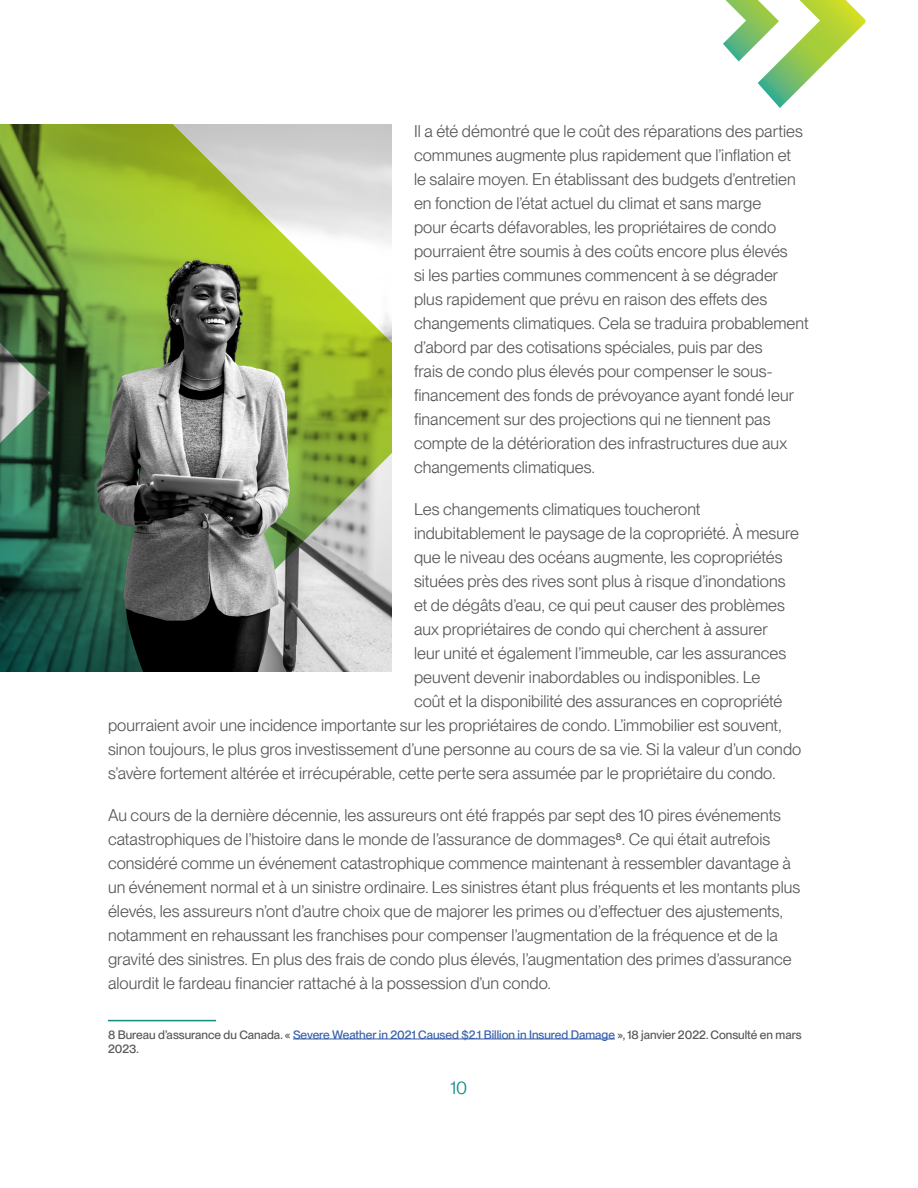
<style>
.page{position:relative;width:918px;height:1188px;background:#fff}
.page>*{position:absolute;margin:0;border:0;box-sizing:border-box;transform-origin:0 0}
.t1{font:18px "PP Neue Montreal";color:#118c83}
.t2{font:16.5px/24px "PP Neue Montreal";color:#57585a}
.Footnote{font:500 12px/14.4px "PP Neue Montreal";color:#57585a}
.s1{color:#375fac}
</style>
<div class="page">
<hr style="left:108px;top:1020px;width:108px;height:1px;background:#118c83">
<hr style="left:293px;top:1039px;width:322px;height:1px;background:#375fac">
<img style="left:0;top:124px;width:392px;height:548px">
<svg style="left:723px;top:0;width:142px;height:108px"></svg>
<p class="t2" style="left:414px;top:119px;width:396px">Il a été démontré que le coût des réparations des parties communes augmente plus rapidement que l’inflation et<br>le salaire moyen. En établissant des budgets d’entretien en fonction de l’état actuel du climat et sans marge<br>pour écarts défavorables, les propriétaires de condo pourraient être soumis à des coûts encore plus élevés<br>si les parties communes commencent à se dégrader plus rapidement que prévu en raison des effets des changements climatiques. Cela se traduira probablement d’abord par des cotisations spéciales, puis par des<br>frais de condo plus élevés pour compenser le sous&shy;financement des fonds de prévoyance ayant fondé leur financement sur des projections qui ne tiennent pas compte de la détérioration des infrastructures due aux changements climatiques.</p>
<p class="t2" style="left:414px;top:497px;width:288px">Les changements climatiques toucheront</p>
<p class="t2" style="left:414px;top:521px;width:387px">indubitablement le paysage de la copropriété. À mesure</p>
<p class="t2" style="left:414px;top:545px;width:370px">que le niveau des océans augmente, les copropriétés</p>
<p class="t2" style="left:414px;top:569px;width:373px">situées près des rives sont plus à risque d’inondations</p>
<p class="t2" style="left:414px;top:593px;width:372px">et de dégâts d’eau, ce qui peut causer des problèmes</p>
<p class="t2" style="left:414px;top:617px;width:355px">aux propriétaires de condo qui cherchent à assurer</p>
<p class="t2" style="left:414px;top:641px;width:374px">leur unité et également l’immeuble, car les assurances</p>
<p class="t2" style="left:414px;top:665px;width:348px">peuvent devenir inabordables ou indisponibles. Le</p>
<p class="t2" style="left:414px;top:689px;width:370px">coût et la disponibilité des assurances en copropriété</p>
<p class="t2" style="left:108px;top:713px;width:675px">pourraient avoir une incidence importante sur les propriétaires de condo. L’immobilier est souvent,</p>
<p class="t2" style="left:108px;top:737px;width:695px">sinon toujours, le plus gros investissement d’une personne au cours de sa vie. Si la valeur d’un condo</p>
<p class="t2" style="left:108px;top:761px;width:669px">s’avère fortement altérée et irrécupérable, cette perte sera assumée par le propriétaire du condo.</p>
<p class="t2" style="left:108px;top:803px;width:694px">Au cours de la dernière décennie, les assureurs ont été frappés par sept des 10 pires événements catastrophiques de l’histoire dans le monde de l’assurance de dommages<sup>8</sup>. Ce qui était autrefois considéré comme un événement catastrophique commence maintenant à ressembler davantage à un événement normal et à un sinistre ordinaire. Les sinistres étant plus fréquents et les montants plus élevés, les assureurs n’ont d’autre choix que de majorer les primes ou d’effectuer des ajustements, notamment en rehaussant les franchises pour compenser l’augmentation de la fréquence et de la gravité des sinistres. En plus des frais de condo plus élevés, l’augmentation des primes d’assurance alourdit le fardeau financier rattaché à la possession d’un condo.</p>
<p class="Footnote" style="left:108px;top:1027px;width:695px">8 Bureau d’assurance du Canada. « <span class="s1">Severe Weather in 2021 Caused $2.1 Billion in Insured Damage</span> », 18 janvier 2022. Consulté en mars<br>2023.</p>
<p class="t1" style="left:451px;top:1077px;width:18px">10</p>
</div>
